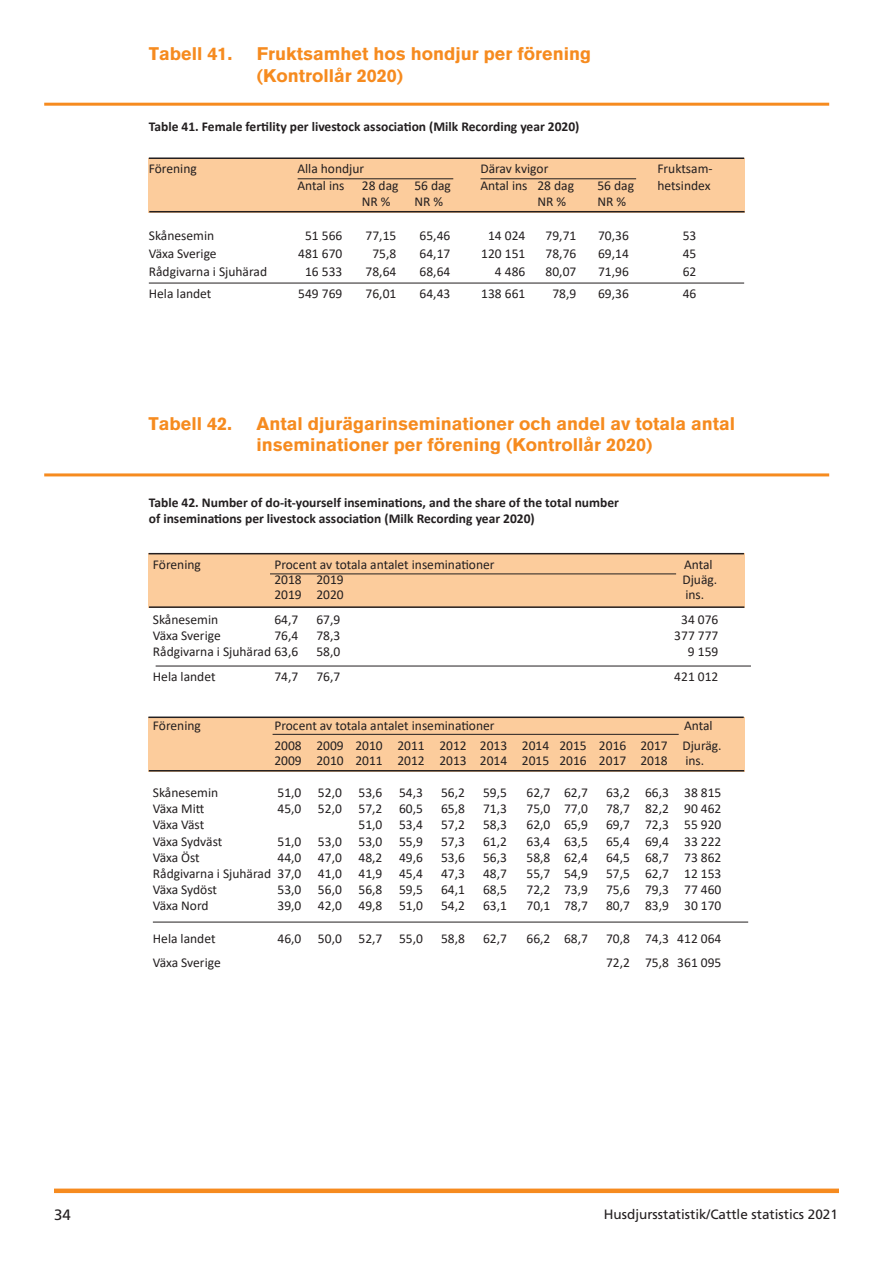
<style>
.page{position:relative;width:893px;height:1263px;background:#fff}
.page>*{position:absolute;margin:0;border:0;box-sizing:border-box;transform-origin:0 0}
.Rubrik{font:900 18px/21.6px "Akzidenz Grotesk";color:#f68b1f}
.t1{font:15px "Frutiger";color:#231f20}
.t2{font:13.5px "Calibri";color:#231f20}
.t3{font:700 13.5px "Calibri";color:#231f20}
.t4{font:13.5px "Frutiger";color:#231f20}
</style>
<div class="page">
<div style="left:54px;top:1188px;width:785px;height:5px;background:#f68b1f"></div>
<hr style="left:44px;top:103px;width:785px;height:3px;background:#f68b1f">
<div style="left:148px;top:717px;width:597px;height:55px;background:#fccc9c"></div>
<hr style="left:148px;top:716px;width:596px;height:2px;background:#231f20">
<hr style="left:149px;top:770px;width:595px;height:1px;background:#231f20">
<div style="left:149px;top:553px;width:596px;height:55px;background:#fccc9c"></div>
<hr style="left:149px;top:553px;width:595px;height:1px;background:#231f20">
<hr style="left:149px;top:606px;width:595px;height:2px;background:#231f20">
<div style="left:149px;top:158px;width:596px;height:55px;background:#fccc9c"></div>
<hr style="left:149px;top:157px;width:595px;height:2px;background:#231f20">
<hr style="left:149px;top:211px;width:596px;height:1px;background:#231f20">
<hr style="left:149px;top:283px;width:595px;height:1px;background:#231f20">
<hr style="left:298px;top:179px;width:155px;height:1px;background:#231f20">
<hr style="left:480px;top:179px;width:156px;height:1px;background:#231f20">
<hr style="left:44px;top:473px;width:785px;height:3px;background:#f68b1f">
<hr style="left:273px;top:734px;width:406px;height:1px;background:#231f20">
<hr style="left:156px;top:666px;width:595px;height:1px;background:#231f20">
<hr style="left:153px;top:922px;width:595px;height:1px;background:#231f20">
<hr style="left:270px;top:574px;width:406px;height:1px;background:#231f20">
<p class="Rubrik" style="left:149px;top:43px;width:85px">Tabell 41.</p>
<p class="Rubrik" style="left:257px;top:43px;width:336px">Fruktsamhet hos hondjur per förening</p>
<p class="Rubrik" style="left:257px;top:65px;width:148px">(Kontrollår 2020)</p>
<p class="t3" style="left:149px;top:117px;width:432px">Table 41. Female fertility per livestock association (Milk Recording year 2020)</p>
<p class="t2" style="left:149px;top:160px;width:50px">Förening</p>
<p class="t2" style="left:297px;top:160px;width:68px">Alla hondjur</p>
<p class="t2" style="left:480px;top:160px;width:70px">Därav kvigor</p>
<p class="t2" style="left:657px;top:160px;width:57px">Fruktsam-</p>
<p class="t2" style="left:297px;top:176px;width:49px">Antal ins</p>
<p class="t2" style="left:362px;top:176px;width:91px">28 dag 56 dag</p>
<p class="t2" style="left:480px;top:176px;width:95px">Antal ins 28 dag</p>
<p class="t2" style="left:597px;top:176px;width:38px">56 dag</p>
<p class="t2" style="left:657px;top:176px;width:55px">hetsindex</p>
<p class="t2" style="left:362px;top:192px;width:30px">NR %</p>
<p class="t2" style="left:414px;top:192px;width:30px">NR %</p>
<p class="t2" style="left:537px;top:192px;width:30px">NR %</p>
<p class="t2" style="left:597px;top:192px;width:30px">NR %</p>
<p class="t2" style="left:149px;top:226px;width:67px">Skånesemin</p>
<p class="t2" style="left:305px;top:226px;width:39px">51 566</p>
<p class="t2" style="left:366px;top:226px;width:32px">77,15</p>
<p class="t2" style="left:420px;top:226px;width:32px">65,46</p>
<p class="t2" style="left:488px;top:226px;width:39px">14 024</p>
<p class="t2" style="left:546px;top:226px;width:32px">79,71</p>
<p class="t2" style="left:598px;top:226px;width:32px">70,36</p>
<p class="t2" style="left:683px;top:226px;width:15px">53</p>
<p class="t2" style="left:149px;top:244px;width:69px">Växa Sverige</p>
<p class="t2" style="left:298px;top:244px;width:46px">481 670</p>
<p class="t2" style="left:372px;top:244px;width:25px">75,8</p>
<p class="t2" style="left:420px;top:244px;width:32px">64,17</p>
<p class="t2" style="left:481px;top:244px;width:46px">120 151</p>
<p class="t2" style="left:546px;top:244px;width:32px">78,76</p>
<p class="t2" style="left:598px;top:244px;width:32px">69,14</p>
<p class="t2" style="left:683px;top:244px;width:15px">45</p>
<p class="t2" style="left:149px;top:262px;width:120px">Rådgivarna i Sjuhärad</p>
<p class="t2" style="left:305px;top:262px;width:39px">16 533</p>
<p class="t2" style="left:366px;top:262px;width:32px">78,64</p>
<p class="t2" style="left:420px;top:262px;width:32px">68,64</p>
<p class="t2" style="left:495px;top:262px;width:32px">4 486</p>
<p class="t2" style="left:546px;top:262px;width:32px">80,07</p>
<p class="t2" style="left:598px;top:262px;width:32px">71,96</p>
<p class="t2" style="left:683px;top:262px;width:15px">62</p>
<p class="t2" style="left:149px;top:284px;width:64px">Hela landet</p>
<p class="t2" style="left:298px;top:284px;width:46px">549 769</p>
<p class="t2" style="left:366px;top:284px;width:32px">76,01</p>
<p class="t2" style="left:420px;top:284px;width:32px">64,43</p>
<p class="t2" style="left:481px;top:284px;width:46px">138 661</p>
<p class="t2" style="left:552px;top:284px;width:25px">78,9</p>
<p class="t2" style="left:598px;top:284px;width:32px">69,36</p>
<p class="t2" style="left:683px;top:284px;width:15px">46</p>
<p class="Rubrik" style="left:148px;top:412px;width:85px">Tabell 42.</p>
<p class="Rubrik" style="left:256px;top:412px;width:480px">Antal djurägarinseminationer och andel av totala antal inseminationer per förening (Kontrollår 2020)</p>
<p class="t3" style="left:149px;top:493px;width:472px">Table 42. Number of do-it-yourself inseminations, and the share of the total number</p>
<p class="t3" style="left:149px;top:509px;width:387px">of inseminations per livestock association (Milk Recording year 2020)</p>
<p class="t2" style="left:153px;top:555px;width:50px">Förening</p>
<p class="t2" style="left:274px;top:555px;width:222px">Procent av totala antalet inseminationer</p>
<p class="t2" style="left:684px;top:555px;width:30px">Antal</p>
<p class="t2" style="left:274px;top:570px;width:71px">2018 2019</p>
<p class="t2" style="left:682px;top:570px;width:36px">Djuäg.</p>
<p class="t2" style="left:274px;top:585px;width:71px">2019 2020</p>
<p class="t2" style="left:685px;top:585px;width:20px">ins.</p>
<p class="t2" style="left:153px;top:610px;width:67px">Skånesemin</p>
<p class="t2" style="left:274px;top:610px;width:25px">64,7</p>
<p class="t2" style="left:316px;top:610px;width:25px">67,9</p>
<p class="t2" style="left:681px;top:610px;width:39px">34 076</p>
<p class="t2" style="left:153px;top:626px;width:69px">Växa Sverige</p>
<p class="t2" style="left:274px;top:626px;width:25px">76,4</p>
<p class="t2" style="left:316px;top:626px;width:25px">78,3</p>
<p class="t2" style="left:674px;top:626px;width:46px">377 777</p>
<p class="t2" style="left:153px;top:642px;width:147px">Rådgivarna i Sjuhärad 63,6</p>
<p class="t2" style="left:316px;top:642px;width:25px">58,0</p>
<p class="t2" style="left:688px;top:642px;width:32px">9 159</p>
<p class="t2" style="left:153px;top:667px;width:64px">Hela landet</p>
<p class="t2" style="left:274px;top:667px;width:25px">74,7</p>
<p class="t2" style="left:316px;top:667px;width:25px">76,7</p>
<p class="t2" style="left:674px;top:667px;width:46px">421 012</p>
<p class="t2" style="left:153px;top:716px;width:50px">Förening</p>
<p class="t2" style="left:274px;top:716px;width:222px">Procent av totala antalet inseminationer</p>
<p class="t2" style="left:684px;top:716px;width:30px">Antal</p>
<p class="t2" style="left:274px;top:736px;width:449px">2008 2009 2010 2011 2012 2013 2014 2015 2016 2017 Djuräg.</p>
<p class="t2" style="left:274px;top:751px;width:395px">2009 2010 2011 2012 2013 2014 2015 2016 2017 2018</p>
<p class="t2" style="left:685px;top:751px;width:20px">ins.</p>
<p class="t2" style="left:153px;top:783px;width:67px">Skånesemin</p>
<p class="t2" style="left:277px;top:783px;width:147px">51,0 52,0 53,6 54,3</p>
<p class="t2" style="left:441px;top:783px;width:25px">56,2</p>
<p class="t2" style="left:483px;top:783px;width:25px">59,5</p>
<p class="t2" style="left:526px;top:783px;width:63px">62,7 62,7</p>
<p class="t2" style="left:606px;top:783px;width:117px">63,2 66,3 38 815</p>
<p class="t2" style="left:153px;top:799px;width:53px">Växa Mitt</p>
<p class="t2" style="left:277px;top:799px;width:147px">45,0 52,0 57,2 60,5</p>
<p class="t2" style="left:441px;top:799px;width:25px">65,8</p>
<p class="t2" style="left:483px;top:799px;width:25px">71,3</p>
<p class="t2" style="left:526px;top:799px;width:63px">75,0 77,0</p>
<p class="t2" style="left:606px;top:799px;width:117px">78,7 82,2 90 462</p>
<p class="t2" style="left:153px;top:815px;width:53px">Växa Väst</p>
<p class="t2" style="left:358px;top:815px;width:66px">51,0 53,4</p>
<p class="t2" style="left:441px;top:815px;width:25px">57,2</p>
<p class="t2" style="left:483px;top:815px;width:25px">58,3</p>
<p class="t2" style="left:526px;top:815px;width:63px">62,0 65,9</p>
<p class="t2" style="left:606px;top:815px;width:117px">69,7 72,3 55 920</p>
<p class="t2" style="left:153px;top:832px;width:71px">Växa Sydväst</p>
<p class="t2" style="left:277px;top:832px;width:147px">51,0 53,0 53,0 55,9</p>
<p class="t2" style="left:441px;top:832px;width:25px">57,3</p>
<p class="t2" style="left:483px;top:832px;width:25px">61,2</p>
<p class="t2" style="left:526px;top:832px;width:63px">63,4 63,5</p>
<p class="t2" style="left:606px;top:832px;width:117px">65,4 69,4 33 222</p>
<p class="t2" style="left:153px;top:848px;width:48px">Växa Öst</p>
<p class="t2" style="left:277px;top:848px;width:147px">44,0 47,0 48,2 49,6</p>
<p class="t2" style="left:441px;top:848px;width:25px">53,6</p>
<p class="t2" style="left:483px;top:848px;width:25px">56,3</p>
<p class="t2" style="left:526px;top:848px;width:63px">58,8 62,4</p>
<p class="t2" style="left:606px;top:848px;width:117px">64,5 68,7 73 862</p>
<p class="t2" style="left:153px;top:864px;width:272px">Rådgivarna i Sjuhärad 37,0 41,0 41,9 45,4</p>
<p class="t2" style="left:441px;top:864px;width:25px">47,3</p>
<p class="t2" style="left:483px;top:864px;width:25px">48,7</p>
<p class="t2" style="left:526px;top:864px;width:63px">55,7 54,9</p>
<p class="t2" style="left:606px;top:864px;width:117px">57,5 62,7 12 153</p>
<p class="t2" style="left:153px;top:880px;width:66px">Växa Sydöst</p>
<p class="t2" style="left:277px;top:880px;width:147px">53,0 56,0 56,8 59,5</p>
<p class="t2" style="left:441px;top:880px;width:25px">64,1</p>
<p class="t2" style="left:483px;top:880px;width:25px">68,5</p>
<p class="t2" style="left:526px;top:880px;width:63px">72,2 73,9</p>
<p class="t2" style="left:606px;top:880px;width:117px">75,6 79,3 77 460</p>
<p class="t2" style="left:153px;top:896px;width:57px">Växa Nord</p>
<p class="t2" style="left:277px;top:896px;width:147px">39,0 42,0 49,8 51,0</p>
<p class="t2" style="left:441px;top:896px;width:25px">54,2</p>
<p class="t2" style="left:483px;top:896px;width:25px">63,1</p>
<p class="t2" style="left:526px;top:896px;width:63px">70,1 78,7</p>
<p class="t2" style="left:606px;top:896px;width:117px">80,7 83,9 30 170</p>
<p class="t2" style="left:153px;top:929px;width:64px">Hela landet</p>
<p class="t2" style="left:277px;top:929px;width:147px">46,0 50,0 52,7 55,0</p>
<p class="t2" style="left:441px;top:929px;width:25px">58,8</p>
<p class="t2" style="left:483px;top:929px;width:25px">62,7</p>
<p class="t2" style="left:526px;top:929px;width:63px">66,2 68,7</p>
<p class="t2" style="left:606px;top:929px;width:117px">70,8 74,3 412 064</p>
<p class="t2" style="left:153px;top:953px;width:69px">Växa Sverige</p>
<p class="t2" style="left:606px;top:953px;width:117px">72,2 75,8 361 095</p>
<p class="t1" style="left:54px;top:1206px;width:18px">34</p>
<p class="t4" style="left:604px;top:1206px;width:236px">Husdjursstatistik/Cattle statistics 2021</p>
</div>
